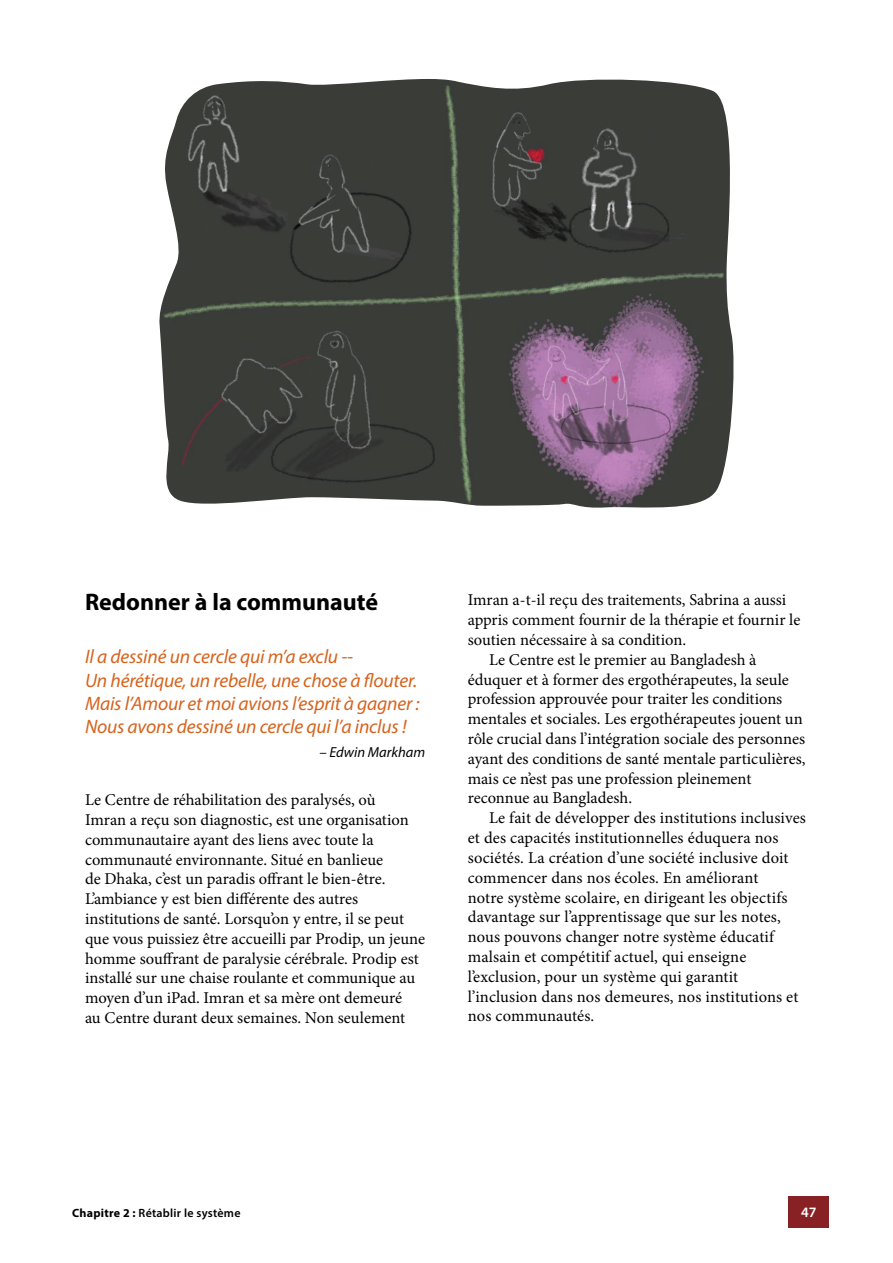
<style>
.page{position:relative;width:893px;height:1263px;background:#fff}
.page>*{position:absolute;margin:0;border:0;box-sizing:border-box;transform-origin:0 0}
.heading-4-lev-5{font:700 24px "Myriad Pro";color:#000}
.Body_copy_quote-5{font:italic 19.5px/23.4px "Myriad Pro";letter-spacing:-.01em;color:#d6631d}
.body-copy-indent-5{font:16.5px/19.8px "Minion Pro";color:#000}
.body-copy-5{font:16.5px/19.8px "Minion Pro";color:#000}
.Author_quotes_-_5{font:italic 14.55px "Myriad Pro";color:#000}
.t1{font:600 14.4px "Myriad Pro";color:#fff}
.t2{font:600 12px "Myriad Pro";letter-spacing:.02em;color:#000}
.s1{font-weight:700}
</style>
<div class="page">
<img style="left:159px;top:79px;width:575px;height:429px">
<div style="left:788px;top:1196px;width:41px;height:32px;background:#882124"></div>
<p class="heading-4-lev-5" style="left:85px;top:586px;width:295px">Redonner à la communauté</p>
<p class="Body_copy_quote-5" style="left:85px;top:645px;width:336px">Il a dessiné un cercle qui m’a exclu --<br>Un hérétique, un rebelle, une chose à flouter.<br>Mais l’Amour et moi avions l’esprit à gagner :<br>Nous avons dessiné un cercle qui l’a inclus !</p>
<p class="Author_quotes_-_5" style="left:319px;top:743px;width:107px">– Edwin Markham</p>
<p class="body-copy-5" style="left:85px;top:790px;width:342px">Le Centre de réhabilitation des paralysés, où<br>Imran a reçu son diagnostic, est une organisation communautaire ayant des liens avec toute la communauté environnante. Situé en banlieue<br>de Dhaka, c’est un paradis offrant le bien-être.<br>L’ambiance y est bien différente des autres institutions de santé. Lorsqu’on y entre, il se peut que vous puissiez être accueilli par Prodip, un jeune homme souffrant de paralysie cérébrale. Prodip est installé sur une chaise roulante et communique au moyen d’un iPad. Imran et sa mère ont demeuré<br>au Centre durant deux semaines. Non seulement</p>
<p class="body-copy-5" style="left:468px;top:590px;width:334px">Imran a-t-il reçu des traitements, Sabrina a aussi appris comment fournir de la thérapie et fournir le soutien nécessaire à sa condition.</p>
<p class="body-copy-indent-5" style="left:468px;top:650px;width:339px;text-indent:21px">Le Centre est le premier au Bangladesh à éduquer et à former des ergothérapeutes, la seule profession approuvée pour traiter les conditions mentales et sociales. Les ergothérapeutes jouent un rôle crucial dans l’intégration sociale des personnes ayant des conditions de santé mentale particulières, mais ce n’est pas une profession pleinement reconnue au Bangladesh.</p>
<p class="body-copy-indent-5" style="left:468px;top:808px;width:340px;text-indent:21px">Le fait de développer des institutions inclusives et des capacités institutionnelles éduquera nos sociétés. La création d’une société inclusive doit commencer dans nos écoles. En améliorant<br>notre système scolaire, en dirigeant les objectifs davantage sur l’apprentissage que sur les notes, nous pouvons changer notre système éducatif malsain et compétitif actuel, qui enseigne l’exclusion, pour un système qui garantit l’inclusion dans nos demeures, nos institutions et nos communautés.</p>
<p class="t2" style="left:72px;top:1205px;width:170px"><span class="s1">Chapitre 2 :</span> Rétablir le système</p>
<p class="t1" style="left:801px;top:1203px;width:17px">47</p>
</div>
